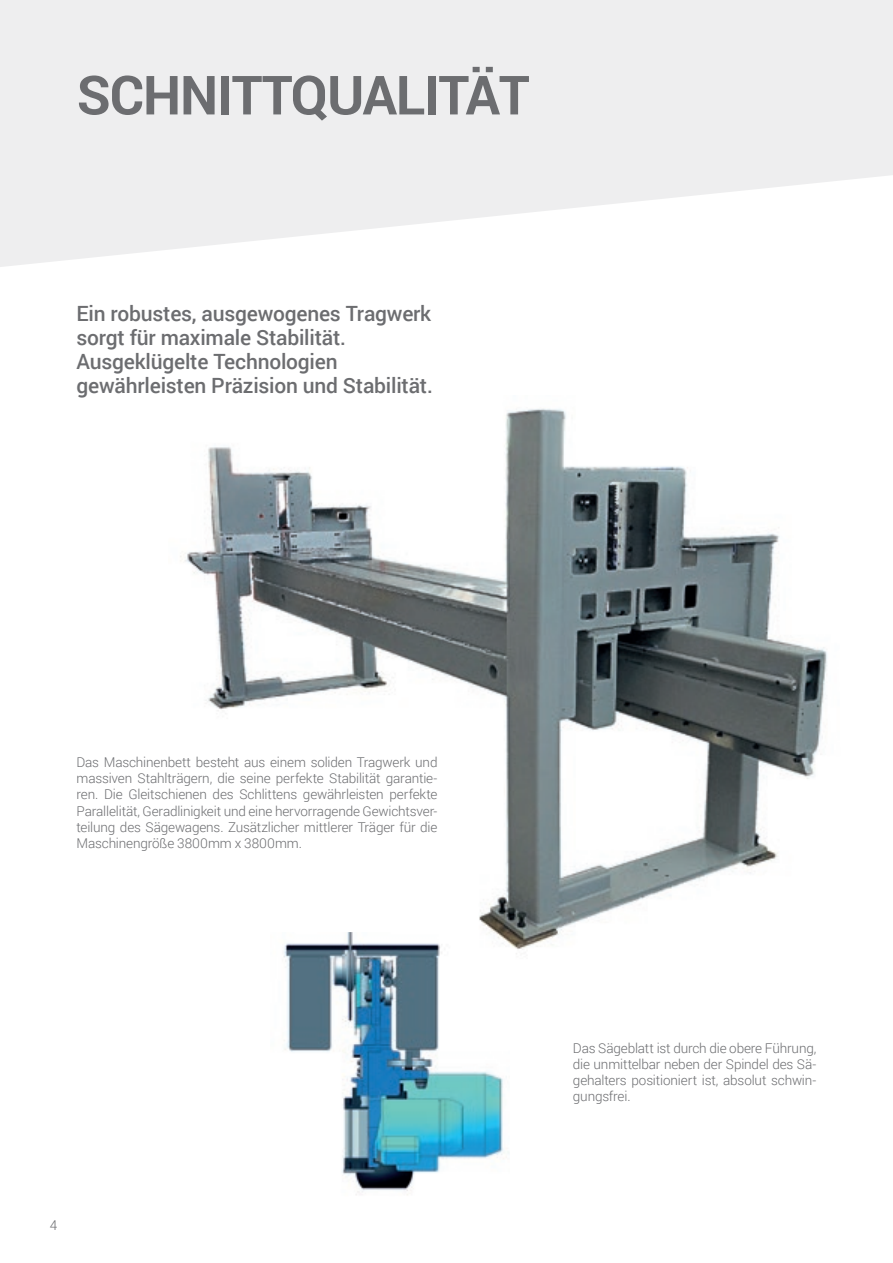
<style>
.page{position:relative;width:893px;height:1263px;background:#fff}
.page>*{position:absolute;margin:0;border:0;box-sizing:border-box;transform-origin:0 0}
._1_TITOLO_GRIGIO{font:700 54px "Roboto";letter-spacing:-.02em;color:#6c6d70}
.t1{font:500 21px/24px "Roboto";letter-spacing:-.01em;color:#6c6d70}
.t2{font:300 13.5px/16.2px "Roboto";letter-spacing:-.01em;color:#6c6d70;text-align:justify}
</style>
<div class="page">
<svg style="left:0;top:0;width:893px;height:267px;fill:#eeeeef"></svg>
<img style="left:180px;top:408px;width:648px;height:546px">
<img style="left:270px;top:932px;width:240px;height:263px">
<p class="_1_TITOLO_GRIGIO" style="left:77px;top:57px;width:455px">SCHNITTQUALITÄT</p>
<p class="t1" style="left:77px;top:301px;width:358px">Ein robustes, ausgewogenes Tragwerk sorgt für maximale Stabilität.<br>Ausgeklügelte Technologien gewährleisten Präzision und Stabilität.</p>
<p class="t2" style="left:77px;top:754px;width:362px">Das Maschinenbett besteht aus einem soliden Tragwerk und massiven Stahlträgern, die seine perfekte Stabilität garantie&shy;ren. Die Gleitschienen des Schlittens gewährleisten perfekte Parallelität, Geradlinigkeit und eine hervorragende Gewichtsver&shy;teilung des Sägewagens. Zusätzlicher mittlerer Träger für die Maschinengröße 3800mm x 3800mm.</p>
<p class="t2" style="left:50px;top:1216px;width:9px">4</p>
<p class="t2" style="left:573px;top:1039px;width:245px">Das Sägeblatt ist durch die obere Führung, die unmittelbar neben der Spindel des Sä&shy;gehalters positioniert ist, absolut schwin&shy;gungsfrei.</p>
</div>
